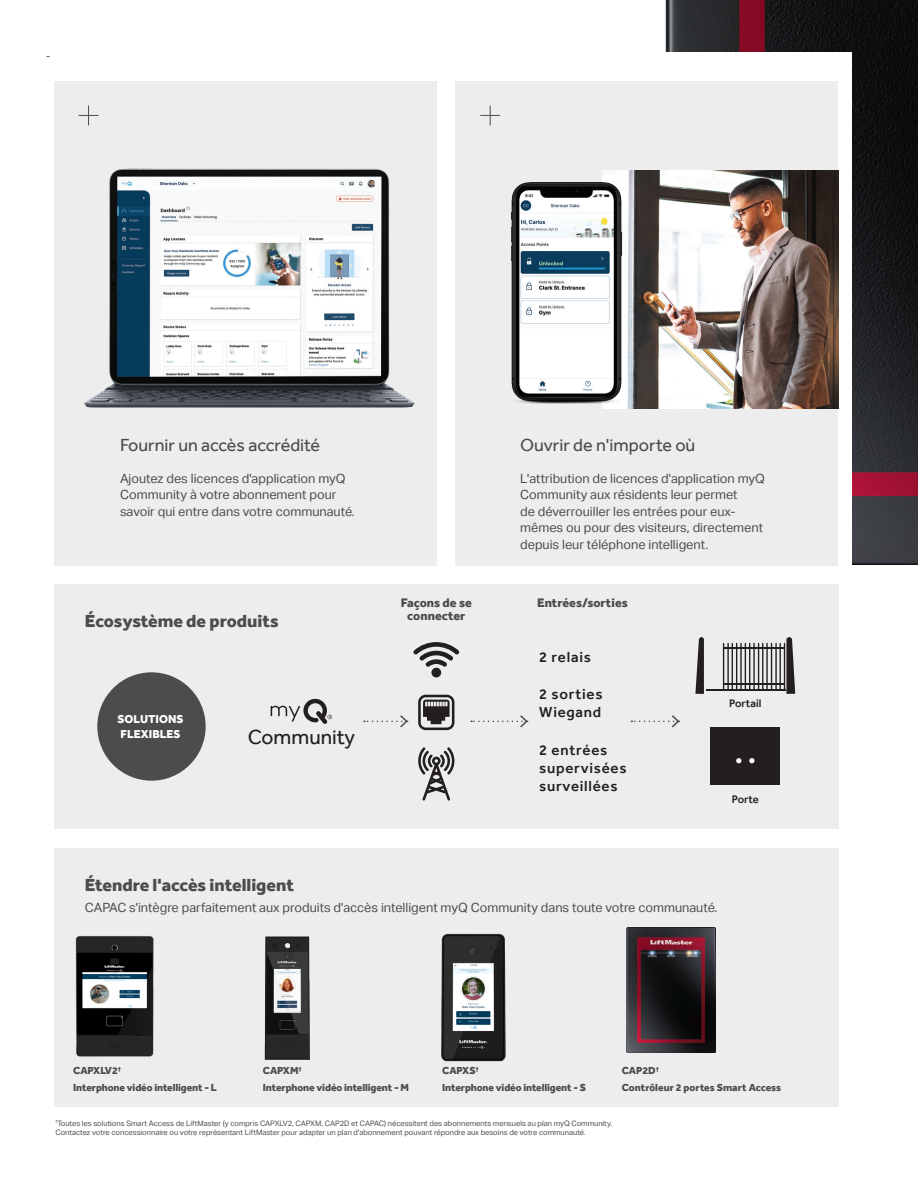
<style>
.page{position:relative;width:918px;height:1188px;background:#fff}
.page>*{position:absolute;margin:0;border:0;box-sizing:border-box;transform-origin:0 0}
.Heading_4{font:21px "Effra";color:#231f20}
.Heading_4-2{font:800 18px "Effra";color:#4b4c4d}
.Heading_4-3{font:18px "Effra";color:#4b4c4d}
.Gray_Back_Bulls{font:500 15px/18px "Effra";letter-spacing:.05em;color:#231f20}
.t1{font:12.75px/16.5px "Aktiv Grotesk";color:#4b4c4d}
.Heading_4-4{font:800 12.75px/13.5px "Effra";color:#4b4c4d;text-align:center}
.t2{font:condensed 12px "Helvetica Neue LT Std";color:#4b4c4d}
.Heading_4-5{font:800 11.85px "Effra";color:#fff}
.t3{font:500 11.25px "Effra";color:#231f20}
.Subhead{font:800 10.5px/17.2px "Effra";letter-spacing:-.01em;color:#4b4c4d}
.t4{font:7.5px "Aktiv Grotesk";color:#4b4c4d}
</style>
<div class="page">
<img style="left:665px;top:0;width:253px;height:564px">
<div style="left:33px;top:52px;width:819px;height:1062px;background:#fff"></div>
<div style="left:54px;top:81px;width:382px;height:484px;background:#ededee"></div>
<div style="left:456px;top:81px;width:382px;height:484px;background:#ededee"></div>
<div style="left:54px;top:585px;width:784px;height:244px;background:#ededee"></div>
<div style="left:54px;top:848px;width:784px;height:258px;background:#ededee"></div>
<img style="left:84px;top:168px;width:331px;height:240px">
<img style="left:602px;top:171px;width:236px;height:238px">
<img style="left:510px;top:172px;width:123px;height:237px">
<svg style="left:480px;top:106px;width:20px;height:19px"></svg>
<svg style="left:79px;top:106px;width:19px;height:19px"></svg>
<svg style="left:271px;top:699px;width:61px;height:25px"></svg>
<div style="left:93px;top:668px;width:117px;height:117px;background:#4b4c4d;border-radius:50%"></div>
<div style="left:89px;top:664px;width:125px;height:125px;border:9px solid #ededee;border-radius:50%"></div>
<hr style="left:706px;top:689px;width:79px;height:2px;background:#231f20">
<svg style="left:695px;top:637px;width:9px;height:57px"></svg>
<svg style="left:723px;top:637px;width:72px;height:57px"></svg>
<div style="left:711px;top:728px;width:34px;height:57px;background:#231f20"></div>
<div style="left:746px;top:728px;width:34px;height:57px;background:#231f20"></div>
<img style="left:264px;top:936px;width:46px;height:124px">
<img style="left:626px;top:927px;width:89px;height:125px">
<svg style="left:364px;top:715px;width:45px;height:13px"></svg>
<svg style="left:471px;top:715px;width:58px;height:13px"></svg>
<svg style="left:631px;top:715px;width:49px;height:13px"></svg>
<svg style="left:413px;top:642px;width:46px;height:25px"></svg>
<div style="left:431px;top:668px;width:10px;height:9px;background:#231f20;border-radius:50%"></div>
<svg style="left:418px;top:695px;width:36px;height:35px"></svg>
<svg style="left:418px;top:747px;width:36px;height:54px"></svg>
<svg style="left:736px;top:758px;width:5px;height:5px"></svg>
<svg style="left:749px;top:758px;width:5px;height:5px"></svg>
<img style="left:75px;top:936px;width:79px;height:121px">
<img style="left:441px;top:933px;width:65px;height:129px">
<p class="t2" style="left:46px;top:49px;width:6px">-</p>
<p class="Heading_4-3" style="left:120px;top:435px;width:202px">Fournir un accès accrédité</p>
<p class="Heading_4-3" style="left:520px;top:435px;width:177px">Ouvrir de n'importe où</p>
<p class="t1" style="left:520px;top:470px;width:246px">L'attribution de licences d'application myQ Community aux résidents leur permet<br>de déverrouiller les entrées pour eux&shy;mêmes ou pour des visiteurs, directement depuis leur téléphone intelligent.</p>
<p class="t1" style="left:120px;top:470px;width:236px">Ajoutez des licences d'application myQ<br>Community à votre abonnement pour savoir qui entre dans votre communauté.</p>
<p class="Heading_4-2" style="left:85px;top:611px;width:196px">Écosystème de produits</p>
<p class="Heading_4-5" style="left:118px;top:712px;width:67px">SOLUTIONS</p>
<p class="Heading_4-5" style="left:121px;top:726px;width:61px">FLEXIBLES</p>
<p class="Heading_4" style="left:248px;top:724px;width:109px">Community</p>
<p class="Heading_4-4" style="left:401px;top:595px;width:73px">Façons de se connecter</p>
<p class="Heading_4-4" style="left:537px;top:595px;width:92px">Entrées/sorties</p>
<p class="Gray_Back_Bulls" style="left:539px;top:648px;width:53px">2 relais</p>
<p class="Gray_Back_Bulls" style="left:539px;top:685px;width:65px">2 sorties<br>Wiegand</p>
<p class="Gray_Back_Bulls" style="left:539px;top:741px;width:89px">2 entrées supervisées surveillées</p>
<p class="t3" style="left:729px;top:697px;width:34px">Portail</p>
<p class="t3" style="left:732px;top:793px;width:29px">Porte</p>
<p class="Heading_4-2" style="left:85px;top:874px;width:211px">Étendre l'accès intelligent</p>
<p class="t1" style="left:85px;top:900px;width:634px">CAPAC s'intègre parfaitement aux produits d'accès intelligent myQ Community dans toute votre communauté.</p>
<p class="Subhead" style="left:73px;top:1062px;width:145px">CAPXLV2<sup>†<br></sup>Interphone vidéo intelligent - L</p>
<p class="Subhead" style="left:263px;top:1062px;width:148px">CAPXM<sup>†<br></sup>Interphone vidéo intelligent - M</p>
<p class="Subhead" style="left:622px;top:1062px;width:161px">CAP2D<sup>†<br></sup>Contrôleur 2 portes Smart Access</p>
<p class="Subhead" style="left:442px;top:1062px;width:145px">CAPXS<sup>†<br></sup>Interphone vidéo intelligent - S</p>
<p class="t4" style="left:55px;top:1119px;width:558px"><sup>†</sup>Toutes les solutions Smart Access de LiftMaster (y compris CAPXLV2, CAPXM, CAP2D et CAPAC) nécessitent des abonnements mensuels au plan myQ Community.</p>
<p class="t4" style="left:55px;top:1128px;width:532px">Contactez votre concessionnaire ou votre représentant LiftMaster pour adapter un plan d'abonnement pouvant répondre aux besoins de votre communauté.</p>
</div>
